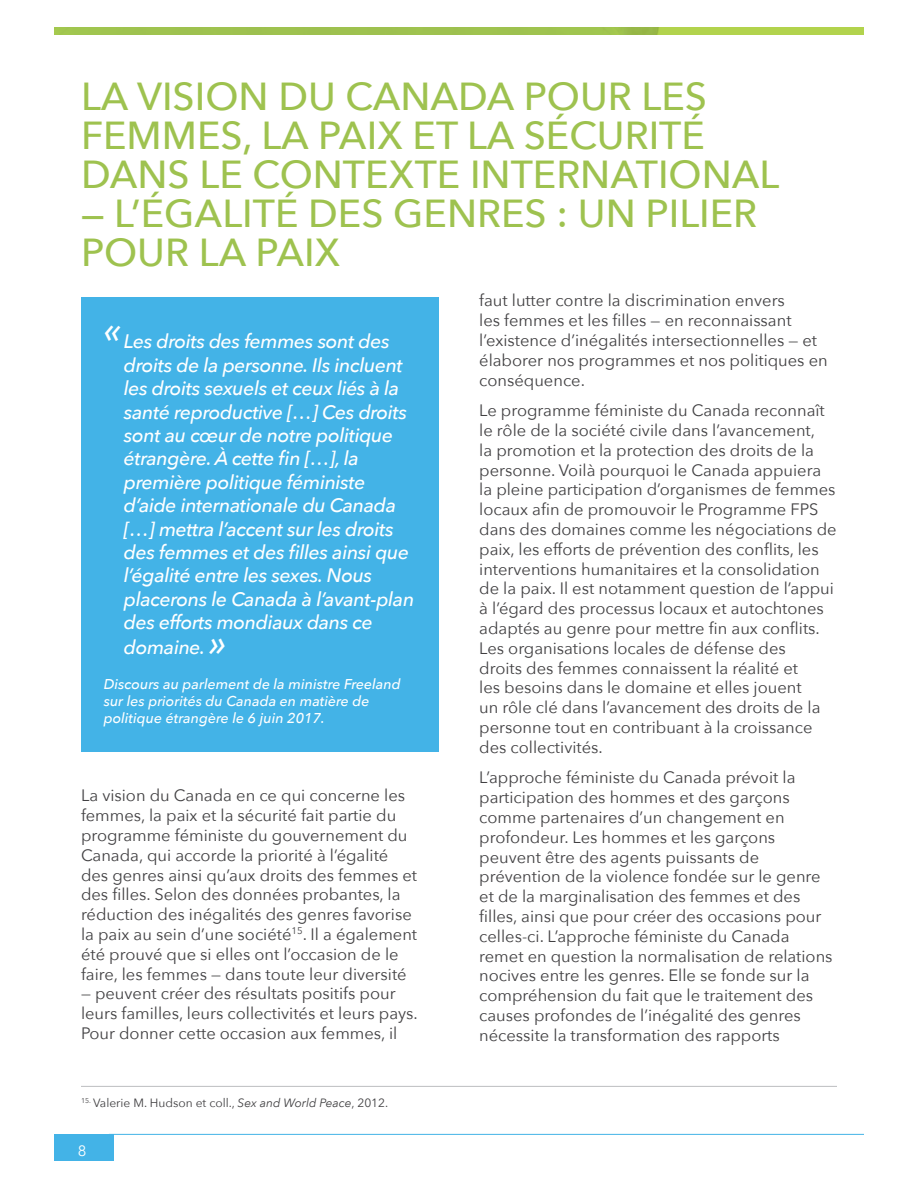
<style>
.page{position:relative;width:918px;height:1188px;background:#fff}
.page>*{position:absolute;margin:0;border:0;box-sizing:border-box;transform-origin:0 0}
.t1{font:500 39px/39px "Avenir Next";color:#9ec24f}
.t2{font:italic 500 19.5px/23.4px "Avenir Next";letter-spacing:-.02em;color:#fff}
.t3{font:16.5px/19.8px "Avenir Next";color:#414042}
.t4{font:15px "Avenir Next";color:#fff}
.t5{font:italic 500 14.25px/17.1px "Avenir Next";color:#fff}
.t6{font:12px "Avenir Next";color:#414042}
.s1{font-size:35.25px}
.s2{font-style:italic}
</style>
<div class="page">
<img style="left:54px;top:27px;width:810px;height:8px">
<div style="left:54px;top:1134px;width:59px;height:26px;background:#43b3e7"></div>
<hr style="left:109px;top:1134px;width:755px;height:1px;background:#43b3e7">
<hr style="left:81px;top:1086px;width:756px;height:1px;background:#bcbec0">
<div style="left:81px;top:297px;width:358px;height:454px;background:#43b3e7"></div>
<h1 class="t1" style="left:81px;top:76px;width:700px">LA VISION DU CANADA POUR LES<br>FEMMES, LA PAIX ET LA SÉCURITÉ<br>DANS LE CONTEXTE INTERNATIONAL</h1>
<h1 class="t1" style="left:81px;top:193px;width:678px">— L’ÉGALITÉ DES GENRES : UN PILIER<br>POUR LA PAIX</h1>
<p class="t2" style="left:124px;top:329px;width:292px;text-indent:-20px"><sup>«</sup>Les droits des femmes sont des droits de la personne. Ils incluent les droits sexuels et ceux liés à la santé reproductive […] Ces droits sont au cœur de notre politique étrangère. À cette fin […], la première politique féministe d’aide internationale du Canada […] mettra l’accent sur les droits des femmes et des filles ainsi que l’égalité entre les sexes. Nous placerons le Canada à l’avant-plan des efforts mondiaux dans ce domaine. <span class="s1">»</span></p>
<p class="t5" style="left:104px;top:675px;width:299px">Discours au parlement de la ministre Freeland sur les priorités du Canada en matière de politique étrangère le 6 juin 2017.</p>
<p class="t3" style="left:81px;top:785px;width:338px">La vision du Canada en ce qui concerne les femmes, la paix et la sécurité fait partie du programme féministe du gouvernement du Canada, qui accorde la priorité à l’égalité des genres ainsi qu’aux droits des femmes et des filles. Selon des données probantes, la réduction des inégalités des genres favorise la paix au sein d’une société<sup>15</sup>. Il a également été prouvé que si elles ont l’occasion de le faire, les femmes — dans toute leur diversité</p>
<p class="t3" style="left:81px;top:983px;width:338px">— peuvent créer des résultats positifs pour leurs familles, leurs collectivités et leurs pays.<br>Pour donner cette occasion aux femmes, il</p>
<p class="t6" style="left:81px;top:1093px;width:309px"><sup>15.</sup> Valerie M. Hudson et coll., <span class="s2">Sex and World Peace</span>, 2012.</p>
<p class="t4" style="left:78px;top:1138px;width:10px">8</p>
<p class="t3" style="left:479px;top:290px;width:350px">faut lutter contre la discrimination envers<br>les femmes et les filles — en reconnaissant l’existence d’inégalités intersectionnelles — et élaborer nos programmes et nos politiques en conséquence.</p>
<p class="t3" style="left:479px;top:400px;width:359px">Le programme féministe du Canada reconnaît le rôle de la société civile dans l’avancement,<br>la promotion et la protection des droits de la personne. Voilà pourquoi le Canada appuiera la pleine participation d’organismes de femmes locaux afin de promouvoir le Programme FPS dans des domaines comme les négociations de paix, les efforts de prévention des conflits, les interventions humanitaires et la consolidation de la paix. Il est notamment question de l’appui à l’égard des processus locaux et autochtones adaptés au genre pour mettre fin aux conflits.<br>Les organisations locales de défense des<br>droits des femmes connaissent la réalité et<br>les besoins dans le domaine et elles jouent<br>un rôle clé dans l’avancement des droits de la personne tout en contribuant à la croissance des collectivités.</p>
<p class="t3" style="left:479px;top:767px;width:355px">L’approche féministe du Canada prévoit la participation des hommes et des garçons comme partenaires d’un changement en profondeur. Les hommes et les garçons peuvent être des agents puissants de prévention de la violence fondée sur le genre et de la marginalisation des femmes et des filles, ainsi que pour créer des occasions pour celles-ci. L’approche féministe du Canada remet en question la normalisation de relations nocives entre les genres. Elle se fonde sur la compréhension du fait que le traitement des causes profondes de l’inégalité des genres nécessite la transformation des rapports</p>
</div>
